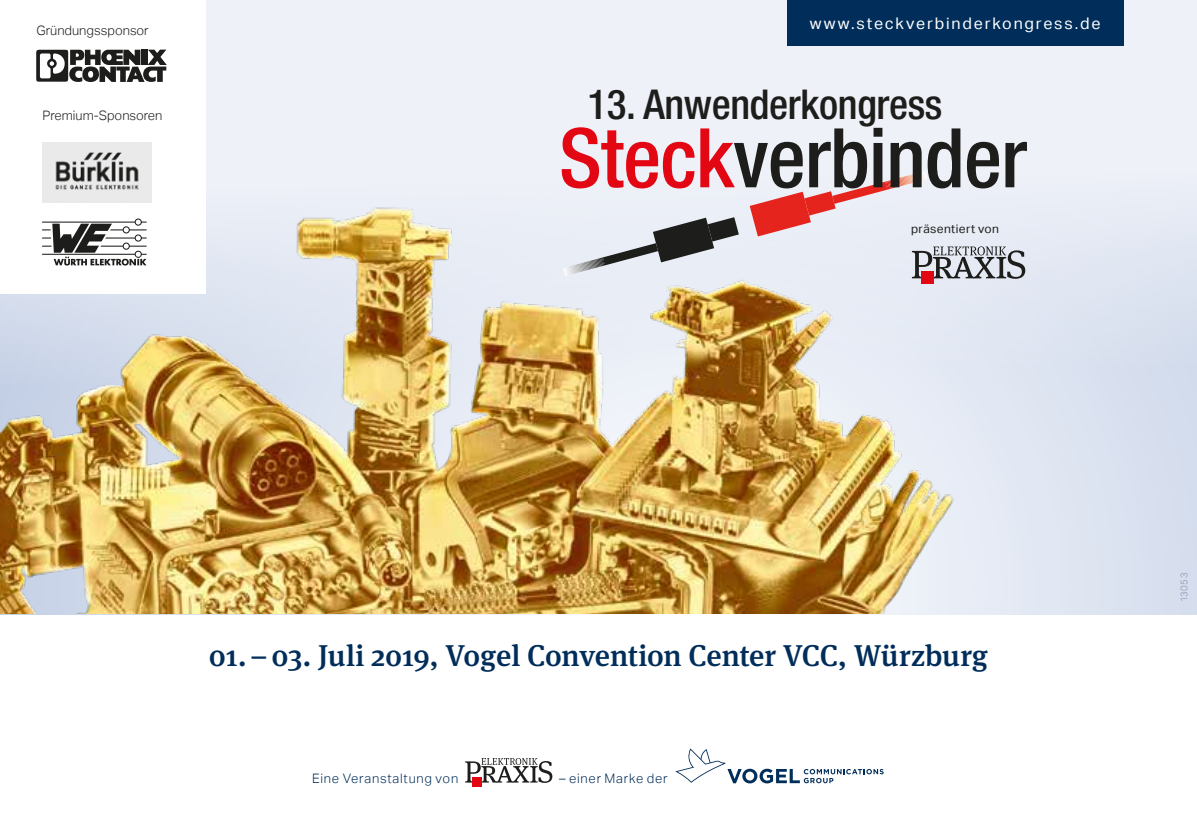
<style>
.page{position:relative;width:1197px;height:840px;background:#fff}
.page>*{position:absolute;margin:0;border:0;box-sizing:border-box;transform-origin:0 0}
.t1{font:500 condensed 82.4px "Helvetica Neue LT Std";letter-spacing:-.01em;color:#1d1d1b}
.t2{font:500 condensed 41.2px "Helvetica Neue LT Std";letter-spacing:-.01em;color:#1d1d1b}
.t3{font:500 30px "Meta Serif OT";letter-spacing:-.01em;color:#002d5a}
.t4{font:16px "Aktiv Grotesk";letter-spacing:.11em;color:#fff}
.t5{font:300 13px "Aktiv Grotesk";letter-spacing:.06em;color:#002d5a}
.t6{font:300 13px "Aktiv Grotesk";color:#1d1d1b}
.t7{font:12px "Aktiv Grotesk";letter-spacing:.03em;color:#1d1d1b}
.t8{font:300 9.6px "Aktiv Grotesk";letter-spacing:.05em;color:#8c96b5}
.s1{color:#e30613}
</style>
<div class="page">
<div style="left:0;top:0;width:1196px;height:614px;background:#dce3f1"></div>
<div style="left:0;top:0;width:1196px;height:383px;background:#eef1f8"></div>
<div style="left:787px;top:0;width:336px;height:46px;background:#002d5a"></div>
<svg style="left:465px;top:758px;width:87px;height:24px"></svg>
<div style="left:472px;top:776px;width:10px;height:10px;background:#e30613"></div>
<svg style="left:675px;top:748px;width:208px;height:35px"></svg>
<img style="left:0;top:159px;width:1000px;height:454px">
<div style="left:0;top:0;width:205px;height:293px;background:#fff"></div>
<svg style="left:36px;top:50px;width:131px;height:32px"></svg>
<img style="left:43px;top:142px;width:108px;height:60px">
<svg style="left:42px;top:218px;width:104px;height:47px"></svg>
<svg style="left:911px;top:246px;width:114px;height:32px"></svg>
<div style="left:920px;top:271px;width:13px;height:12px;background:#e30613"></div>
<svg style="left:749px;top:171px;width:178px;height:65px"></svg>
<svg style="left:563px;top:217px;width:175px;height:59px"></svg>
<p class="t6" style="left:37px;top:23px;width:113px">Gründungssponsor</p>
<p class="t6" style="left:43px;top:108px;width:121px">Premium-Sponsoren</p>
<p class="t4" style="left:809px;top:14px;width:292px">www.steckverbinderkongress.de</p>
<h2 class="t2" style="left:587px;top:79px;width:356px">13. Anwenderkongress</h2>
<h1 class="t1" style="left:559px;top:109px;width:469px"><span class="s1">Steck</span>verbinder</h1>
<p class="t7" style="left:910px;top:221px;width:89px">präsentiert von</p>
<p class="t3" style="left:209px;top:635px;width:780px">01.–03. Juli 2019, Vogel Convention Center VCC, Würzburg</p>
<p class="t5" style="left:312px;top:770px;width:148px">Eine Veranstaltung von</p>
<p class="t5" style="left:559px;top:770px;width:110px">– einer Marke der</p>
<p class="t8" style="left:1178px;top:602px;width:31px;rotate:-90deg">13053</p>
</div>
